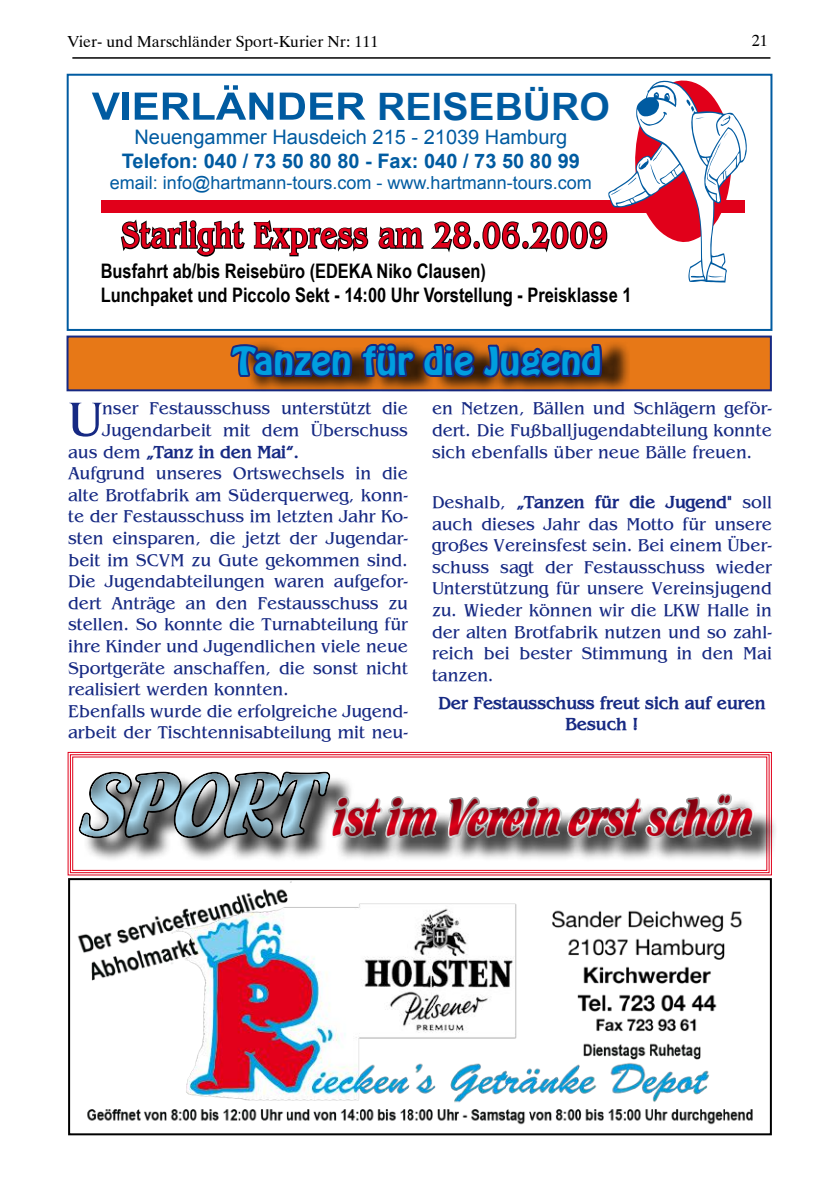
<style>
.page{position:relative;width:840px;height:1191px;background:#fff}
.page>*{position:absolute;margin:0;border:0;box-sizing:border-box;transform-origin:0 0}
.t1{font:55.4px "Flamenco D";color:#e1001a;scale:.83 1}
.t2{font:51.4px "Bangle Normal";color:#162983}
.t3{font:700 37.8px "Arial Narrow";color:#005ba1;scale:1.36 1}
.t4{font:700 36.6px "Bangle";letter-spacing:.04em;color:#e1001a;scale:.79 1}
.t5{font:34px "Hobo Std";color:#009edf;scale:1.1 1}
.t6{font:700 20px/24px "Arial Narrow";color:#000}
.t7{font:700 20px "Arial";color:#005ba1}
.t8{font:20px "Arial";color:#005ba1}
.t9{font:18px/21.6px "Bangle Normal";color:#162983}
.t10{font:700 18px/21.6px "Bangle";color:#162983;text-align:center}
.t11{font:18px "Arial";color:#005ba1}
.t12{font:16px "Dutch 801 BT";color:#000}
.s1{font-family:"Bangle Normal";font-weight:400}
</style>
<div class="page">
<hr style="left:72px;top:57px;width:698px;height:2px;background:#000">
<div style="left:66px;top:335px;width:705px;height:56px;background:#e77817;border:2px solid #162983"></div>
<img style="left:77px;top:881px;width:676px;height:244px">
<div style="left:68px;top:878px;width:703px;height:257px;border:2px solid #000"></div>
<svg style="left:67px;top:863px;width:704px;height:13px"></svg>
<div style="left:58px;top:746px;width:716px;height:117px;background:#000;opacity:.5"></div>
<div style="left:101px;top:200px;width:643px;height:13px;background:#e1001a"></div>
<div style="left:67px;top:74px;width:705px;height:257px;border:2px solid #005ba1"></div>
<svg style="left:120px;top:219px;width:125px;height:38px"></svg>
<svg style="left:253px;top:220px;width:116px;height:37px"></svg>
<svg style="left:378px;top:80px;width:368px;height:202px"></svg>
<div style="left:236px;top:337px;width:393px;height:55px;background:#000;opacity:.77"></div>
<svg style="left:230px;top:341px;width:373px;height:38px"></svg>
<p class="t12" style="left:67px;top:32px;width:313px">Vier- und Marschländer Sport-Kurier Nr: 111</p>
<p class="t12" style="left:751px;top:31px;width:17px">21</p>
<h3 class="t3" style="left:92px;top:78px;width:382px">VIERLÄNDER REISEBÜRO</h3>
<p class="t8" style="left:134px;top:124px;width:434px">Neuengammer Hausdeich 215 - 21039 Hamburg</p>
<p class="t7" style="left:122px;top:147px;width:459px">Telefon: 040 / 73 50 80 80 - Fax: 040 / 73 50 80 99</p>
<p class="t11" style="left:110px;top:171px;width:483px">email: info@hartmann-tours.com - www.hartmann-tours.com</p>
<h3 class="t4" style="left:122px;top:210px;width:616px">Starlight Express am 28.06.2009</h3>
<p class="t6" style="left:101px;top:258px;width:532px">Busfahrt ab/bis Reisebüro (EDEKA Niko Clausen)<br>Lunchpaket und Piccolo Sekt - 14:00 Uhr Vorstellung - Preisklasse 1</p>
<h3 class="t5" style="left:232px;top:337px;width:337px">Tanzen für die Jugend</h3>
<h2 class="t2" style="left:68px;top:386px;width:35px">U</h2>
<p class="t9" style="left:102px;top:397px;width:307px">nser Festausschuss unterstützt die<br>Jugendarbeit mit dem Überschuss</p>
<p class="t10" style="left:68px;top:440px;width:233px"><span class="s1">aus dem</span> „Tanz in den Mai“.</p>
<p class="t9" style="left:68px;top:461px;width:341px">Aufgrund unseres Ortswechsels in die alte Brotfabrik am Süderquerweg, konn&shy;te der Festausschuss im letzten Jahr Ko&shy;sten einsparen, die jetzt der Jugendar&shy;beit im SCVM zu Gute gekommen sind.<br>Die Jugendabteilungen waren aufgefor&shy;dert Anträge an den Festausschuss zu stellen. So konnte die Turnabteilung für ihre Kinder und Jugendlichen viele neue Sportgeräte anschaffen, die sonst nicht realisiert werden konnten.<br>Ebenfalls wurde die erfolgreiche Jugend&shy;arbeit der Tischtennisabteilung mit neu-</p>
<p class="t9" style="left:432px;top:397px;width:341px;text-align:justify">en Netzen, Bällen und Schlägern geför&shy;dert. Die Fußballjugendabteilung konnte sich ebenfalls über neue Bälle freuen.</p>
<p class="t10" style="left:432px;top:490px;width:341px"><span class="s1">Deshalb,</span> „Tanzen für die Jugend" <span class="s1">soll</span></p>
<p class="t9" style="left:432px;top:512px;width:341px;text-align:justify">auch dieses Jahr das Motto für unsere großes Vereinsfest sein. Bei einem Über&shy;schuss sagt der Festausschuss wieder Unterstützung für unsere Vereinsjugend zu. Wieder können wir die LKW Halle in der alten Brotfabrik nutzen und so zahl&shy;reich bei bester Stimmung in den Mai tanzen.</p>
<p class="t10" style="left:438px;top:691px;width:328px">Der Festausschuss freut sich auf euren<br>Besuch !</p>
<h1 class="t1" style="left:334px;top:785px;width:506px">ist im Verein erst schön</h1>
</div>
